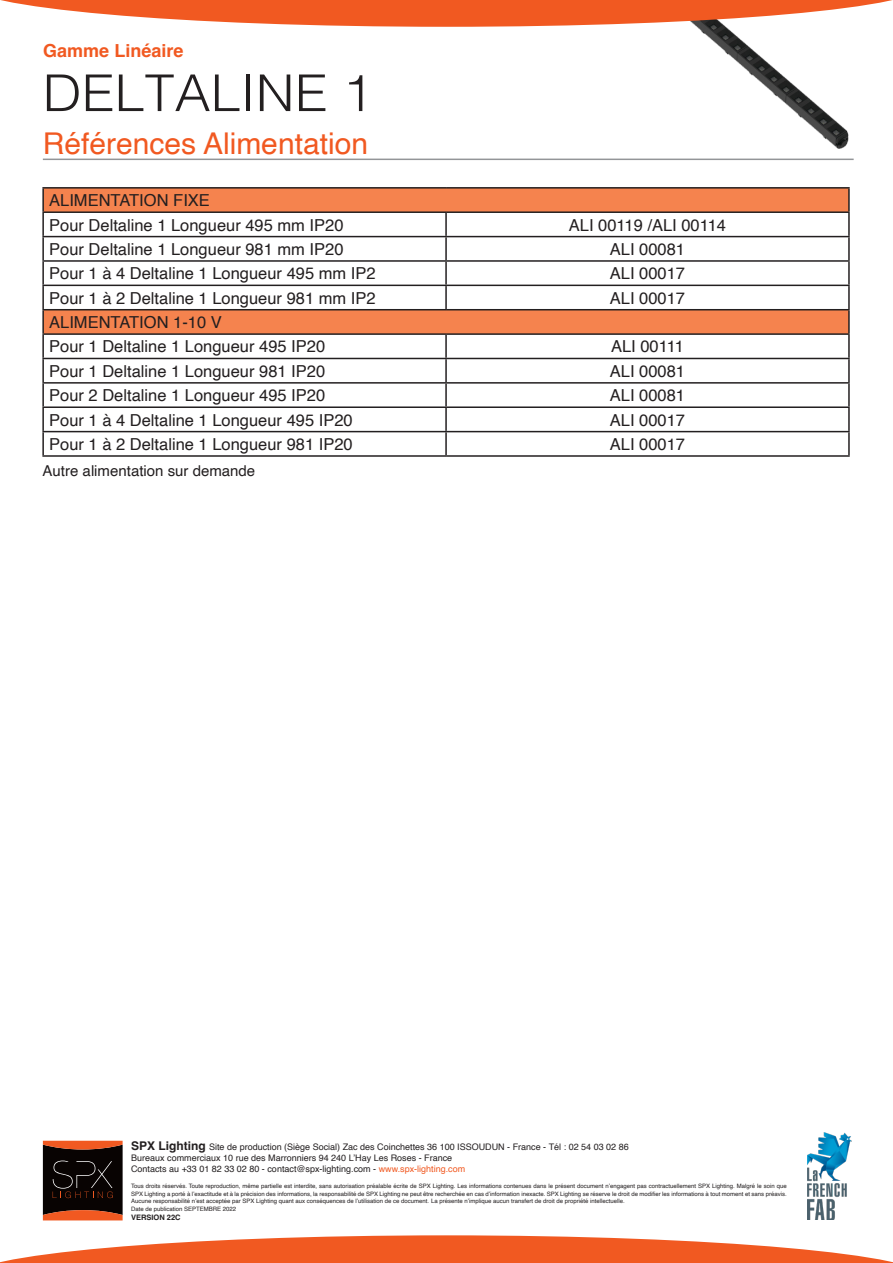
<style>
.page{position:relative;width:893px;height:1263px;background:#fff}
.page>*{position:absolute;margin:0;border:0;box-sizing:border-box;transform-origin:0 0}
.t1{font:300 50.7px "Helvetica";color:#231f20;scale:1.06 1}
._3_Intertitre{font:30px "Helvetica";color:#f15921}
.t2{font:700 18px "Helvetica";color:#f15921}
.t3{font:16.5px "Helvetica";color:#231f20}
.t4{font:15px "Helvetica";color:#231f20}
.t5{font:9px/11.2px "Helvetica";color:#231f20}
.t6{font:700 7.5px "Helvetica";color:#231f20}
.t7{font:6px/7.6px "Helvetica";color:#231f20}
.s1{font-weight:700;font-size:12px}
.s2{color:#f15921}
</style>
<div class="page">
<img style="left:664px;top:27px;width:190px;height:132px">
<svg style="left:43px;top:1141px;width:80px;height:79px;background:#3e1c10"></svg>
<svg style="left:0;top:0;width:893px;height:27px"></svg>
<svg style="left:0;top:1235px;width:893px;height:28px"></svg>
<img style="left:808px;top:1132px;width:43px;height:87px">
<hr style="left:43px;top:159px;width:811px;height:1px;background:#939598">
<svg style="left:44px;top:189px;width:804px;height:144px"></svg>
<hr style="left:42px;top:187px;width:404px;height:2px;background:#231f20">
<hr style="left:42px;top:189px;width:2px;height:22px;background:#231f20">
<hr style="left:446px;top:187px;width:404px;height:2px;background:#231f20">
<hr style="left:848px;top:189px;width:2px;height:22px;background:#231f20">
<hr style="left:42px;top:211px;width:404px;height:2px;background:#231f20">
<hr style="left:42px;top:213px;width:2px;height:23px;background:#231f20">
<hr style="left:446px;top:211px;width:404px;height:2px;background:#231f20">
<hr style="left:445px;top:213px;width:2px;height:23px;background:#231f20">
<hr style="left:848px;top:213px;width:2px;height:23px;background:#231f20">
<hr style="left:42px;top:236px;width:404px;height:1px;background:#231f20">
<hr style="left:42px;top:237px;width:2px;height:23px;background:#231f20">
<hr style="left:446px;top:236px;width:404px;height:1px;background:#231f20">
<hr style="left:445px;top:237px;width:2px;height:23px;background:#231f20">
<hr style="left:848px;top:237px;width:2px;height:23px;background:#231f20">
<hr style="left:42px;top:260px;width:404px;height:2px;background:#231f20">
<hr style="left:42px;top:262px;width:2px;height:23px;background:#231f20">
<hr style="left:446px;top:260px;width:404px;height:2px;background:#231f20">
<hr style="left:445px;top:262px;width:2px;height:23px;background:#231f20">
<hr style="left:848px;top:262px;width:2px;height:23px;background:#231f20">
<hr style="left:42px;top:285px;width:404px;height:1px;background:#231f20">
<hr style="left:42px;top:286px;width:2px;height:23px;background:#231f20">
<hr style="left:446px;top:285px;width:404px;height:1px;background:#231f20">
<hr style="left:445px;top:286px;width:2px;height:23px;background:#231f20">
<hr style="left:848px;top:286px;width:2px;height:23px;background:#231f20">
<hr style="left:42px;top:309px;width:404px;height:1px;background:#231f20">
<hr style="left:42px;top:310px;width:2px;height:23px;background:#231f20">
<hr style="left:446px;top:309px;width:404px;height:1px;background:#231f20">
<hr style="left:848px;top:310px;width:2px;height:23px;background:#231f20">
<hr style="left:42px;top:333px;width:404px;height:2px;background:#231f20">
<hr style="left:42px;top:335px;width:2px;height:23px;background:#231f20">
<hr style="left:446px;top:333px;width:404px;height:2px;background:#231f20">
<hr style="left:445px;top:335px;width:2px;height:23px;background:#231f20">
<hr style="left:848px;top:335px;width:2px;height:23px;background:#231f20">
<hr style="left:42px;top:358px;width:404px;height:1px;background:#231f20">
<hr style="left:42px;top:359px;width:2px;height:23px;background:#231f20">
<hr style="left:446px;top:358px;width:404px;height:1px;background:#231f20">
<hr style="left:445px;top:359px;width:2px;height:23px;background:#231f20">
<hr style="left:848px;top:359px;width:2px;height:23px;background:#231f20">
<hr style="left:42px;top:382px;width:404px;height:2px;background:#231f20">
<hr style="left:42px;top:384px;width:2px;height:22px;background:#231f20">
<hr style="left:446px;top:382px;width:404px;height:2px;background:#231f20">
<hr style="left:445px;top:384px;width:2px;height:22px;background:#231f20">
<hr style="left:848px;top:384px;width:2px;height:22px;background:#231f20">
<hr style="left:42px;top:406px;width:404px;height:2px;background:#231f20">
<hr style="left:42px;top:408px;width:2px;height:23px;background:#231f20">
<hr style="left:446px;top:406px;width:404px;height:2px;background:#231f20">
<hr style="left:445px;top:408px;width:2px;height:23px;background:#231f20">
<hr style="left:848px;top:408px;width:2px;height:23px;background:#231f20">
<hr style="left:42px;top:431px;width:404px;height:1px;background:#231f20">
<hr style="left:42px;top:432px;width:2px;height:23px;background:#231f20">
<hr style="left:446px;top:431px;width:404px;height:1px;background:#231f20">
<hr style="left:445px;top:432px;width:2px;height:23px;background:#231f20">
<hr style="left:848px;top:432px;width:2px;height:23px;background:#231f20">
<hr style="left:42px;top:455px;width:404px;height:2px;background:#231f20">
<hr style="left:446px;top:455px;width:404px;height:2px;background:#231f20">
<h3 class="t2" style="left:43px;top:40px;width:142px">Gamme Linéaire</h3>
<p class="t1" style="left:43px;top:50px;width:313px">DELTALINE 1</p>
<p class="_3_Intertitre" style="left:43px;top:121px;width:327px">Références Alimentation</p>
<p class="t3" style="left:49px;top:188px;width:162px">ALIMENTATION FIXE</p>
<p class="t3" style="left:49px;top:212px;width:296px">Pour Deltaline 1 Longueur 495 mm IP20</p>
<p class="t3" style="left:569px;top:212px;width:159px">ALI 00119 /ALI 00114</p>
<p class="t3" style="left:49px;top:236px;width:296px">Pour Deltaline 1 Longueur 981 mm IP20</p>
<p class="t3" style="left:610px;top:236px;width:77px">ALI 00081</p>
<p class="t3" style="left:49px;top:261px;width:328px">Pour 1 à 4 Deltaline 1 Longueur 495 mm IP2</p>
<p class="t3" style="left:610px;top:261px;width:77px">ALI 00017</p>
<p class="t3" style="left:49px;top:285px;width:328px">Pour 1 à 2 Deltaline 1 Longueur 981 mm IP2</p>
<p class="t3" style="left:610px;top:285px;width:77px">ALI 00017</p>
<p class="t3" style="left:49px;top:310px;width:174px">ALIMENTATION 1-10 V</p>
<p class="t3" style="left:49px;top:334px;width:278px">Pour 1 Deltaline 1 Longueur 495 IP20</p>
<p class="t3" style="left:611px;top:334px;width:74px">ALI 00111</p>
<p class="t3" style="left:49px;top:358px;width:278px">Pour 1 Deltaline 1 Longueur 981 IP20</p>
<p class="t3" style="left:610px;top:358px;width:77px">ALI 00081</p>
<p class="t3" style="left:49px;top:383px;width:278px">Pour 2 Deltaline 1 Longueur 495 IP20</p>
<p class="t3" style="left:610px;top:383px;width:77px">ALI 00081</p>
<p class="t3" style="left:49px;top:407px;width:305px">Pour 1 à 4 Deltaline 1 Longueur 495 IP20</p>
<p class="t3" style="left:610px;top:407px;width:77px">ALI 00017</p>
<p class="t3" style="left:49px;top:431px;width:305px">Pour 1 à 2 Deltaline 1 Longueur 981 IP20</p>
<p class="t3" style="left:610px;top:431px;width:77px">ALI 00017</p>
<p class="t4" style="left:43px;top:459px;width:214px">Autre alimentation sur demande</p>
<p class="t5" style="left:131px;top:1141px;width:499px"><span class="s1">SPX Lighting</span> Site de production (Siège Social) Zac des Coinchettes 36 100 ISSOUDUN - France - Tél : 02 54 03 02 86<br>Bureaux commerciaux 10 rue des Marronniers 94 240 L’Hay Les Roses - France<br>Contacts au +33 01 82 33 02 80 - contact@spx-lighting.com - <span class="s2">www.spx-lighting.com</span></p>
<p class="t7" style="left:131px;top:1182px;width:657px">Tous droits réservés. Toute reproduction, même partielle est interdite, sans autorisation préalable écrite de SPX Lighting. Les informations contenues dans le présent document n’engagent pas contractuellement SPX Lighting. Malgré le soin que SPX Lighting a porté à l’exactitude et à la précision des informations, la responsabilité de SPX Lighting ne peut être recherchée en cas d’information inexacte. SPX Lighting se réserve le droit de modifier les informations à tout moment et sans préavis.<br>Aucune responsabilité n’est acceptée par SPX Lighting quant aux conséquences de l’utilisation de ce document. La présente n’implique aucun transfert de droit de propriété intellectuelle.<br>Date de publication SEPTEMBRE 2022</p>
<p class="t6" style="left:131px;top:1213px;width:51px">VERSION 22C</p>
</div>
